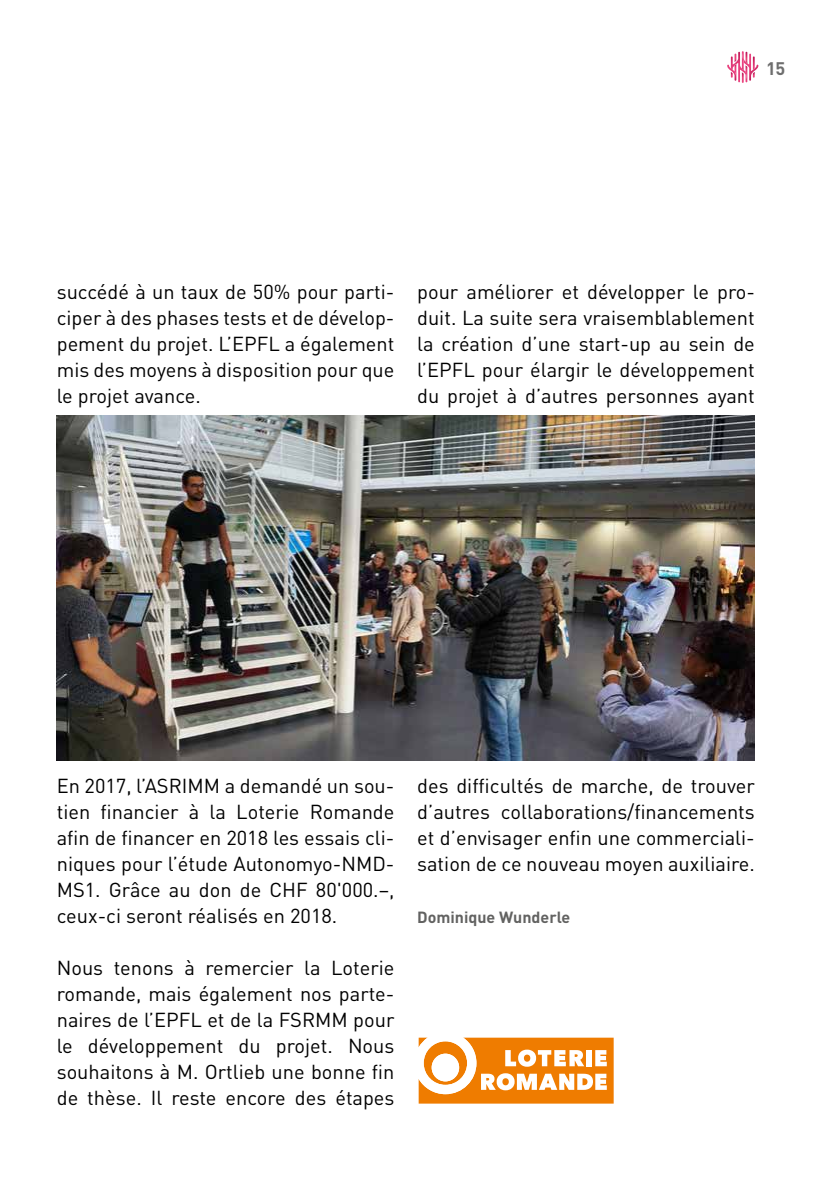
<style>
.page{position:relative;width:840px;height:1191px;background:#fff}
.page>*{position:absolute;margin:0;border:0;box-sizing:border-box;transform-origin:0 0}
.t1{font:20px/26px "DIN Pro";color:#000;text-align:justify}
.t2{font:700 18px "DIN Pro";color:#6e6e6e}
.t3{font:700 16px "DIN Pro";color:#626261}
</style>
<div class="page">
<svg style="left:727px;top:51px;width:31px;height:32px"></svg>
<img style="left:57px;top:416px;width:697px;height:345px">
<div style="left:417px;top:1036px;width:197px;height:69px;background:#f5ad60"></div>
<svg style="left:418px;top:1037px;width:195px;height:66px;background:#f4ab5d"></svg>
<p class="t2" style="left:765px;top:56px;width:21px">15</p>
<p class="t1" style="left:57px;top:278px;width:339px">succédé à un taux de 50% pour parti&shy;ciper à des phases tests et de dévelop&shy;pement du projet. L’EPFL a également mis des moyens à disposition pour que le projet avance.</p>
<p class="t1" style="left:417px;top:278px;width:339px">pour améliorer et développer le pro&shy;duit. La suite sera vraisemblablement la création d’une start-up au sein de l’EPFL pour élargir le développement du projet à d’autres personnes ayant</p>
<p class="t1" style="left:57px;top:772px;width:339px">En 2017, l’ASRIMM a demandé un sou&shy;tien financier à la Loterie Romande afin de financer en 2018 les essais cli&shy;niques pour l’étude Autonomyo-NMD-MS1. Grâce au don de CHF 80'000.–, ceux-ci seront réalisés en 2018.</p>
<p class="t1" style="left:57px;top:954px;width:339px">Nous tenons à remercier la Loterie romande, mais également nos parte&shy;naires de l’EPFL et de la FSRMM pour le développement du projet. Nous souhaitons à M. Ortlieb une bonne fin de thèse. Il reste encore des étapes</p>
<p class="t1" style="left:417px;top:772px;width:339px">des difficultés de marche, de trouver d’autres collaborations/financements et d’envisager enfin une commerciali&shy;sation de ce nouveau moyen auxiliaire.</p>
<p class="t3" style="left:417px;top:906px;width:154px">Dominique Wunderle</p>
</div>
